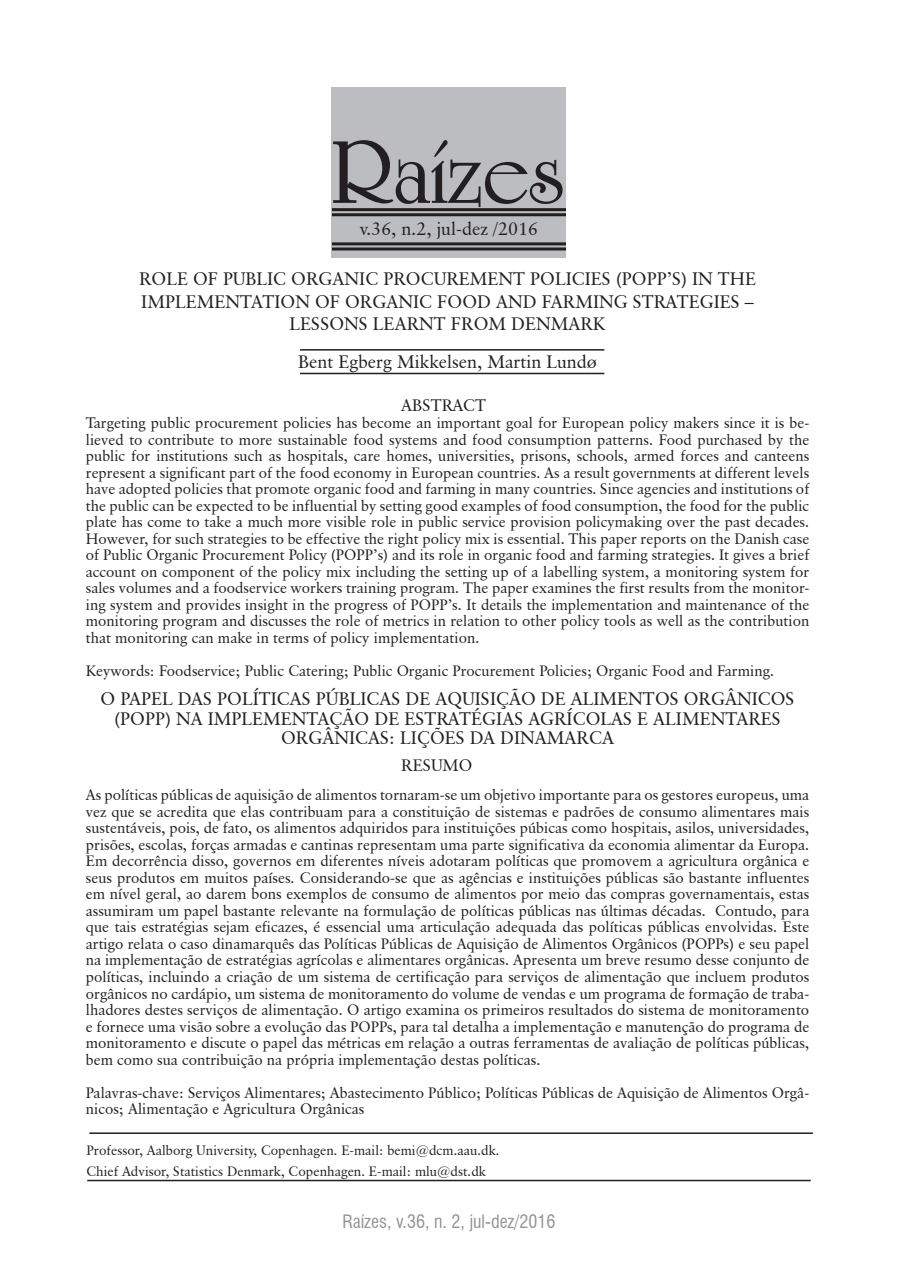
<style>
.page{position:relative;width:898px;height:1268px;background:#fff}
.page>*{position:absolute;margin:0;border:0;box-sizing:border-box;transform-origin:0 0}
.t1{font:700 96px "University Roman BT";color:#231f20}
.MDPI_1_9_line{font:18px/19.5px "Classical Garamond BT";color:#231f20;text-align:center}
.MDPI_1_2_title{font:18px "Classical Garamond BT";color:#231f20}
.MDPI_1_3_authornames{font:18px "Classical Garamond BT";color:#231f20}
.t2{font:condensed 18px "Swiss 721 BT";color:#939598}
.t3{font:16.5px "Classical Garamond BT";color:#231f20}
.MDPI_1_9_line-2{font:15px/16.5px "Classical Garamond BT";color:#231f20;text-align:justify}
.MDPI_1_7_abstract{font:15px/16.5px "Classical Garamond BT";color:#231f20;text-align:justify}
.MDPI_1_8_keywords{font:15px "Classical Garamond BT";color:#231f20}
.NOTA_DE_RODAPÉ_INGLE{font:13.5px "Classical Garamond BT";color:#231f20}
</style>
<div class="page">
<div style="left:332px;top:87px;width:234px;height:170px;background:#bcbdc0"></div>
<hr style="left:332px;top:213px;width:234px;height:3px;background:#231f20">
<hr style="left:332px;top:208px;width:233px;height:3px;background:#231f20">
<hr style="left:332px;top:247px;width:234px;height:3px;background:#231f20">
<hr style="left:332px;top:242px;width:234px;height:3px;background:#231f20">
<hr style="left:300px;top:349px;width:304px;height:1px;background:#231f20">
<hr style="left:89px;top:1132px;width:723px;height:1px;background:#231f20">
<hr style="left:87px;top:1179px;width:723px;height:1px;background:#231f20">
<hr style="left:300px;top:372px;width:304px;height:2px;background:#231f20">
<h1 class="t1" style="left:332px;top:115px;width:233px">Raízes</h1>
<p class="MDPI_1_9_line" style="left:359px;top:219px;width:180px">v.36, n.2, jul-dez /2016</p>
<p class="MDPI_1_2_title" style="left:139px;top:268px;width:618px">ROLE OF PUBLIC ORGANIC PROCUREMENT POLICIES (POPP’S) IN THE</p>
<p class="MDPI_1_2_title" style="left:141px;top:290px;width:614px">IMPLEMENTATION OF ORGANIC FOOD AND FARMING STRATEGIES –</p>
<p class="MDPI_1_2_title" style="left:289px;top:313px;width:317px">LESSONS LEARNT FROM DENMARK</p>
<p class="MDPI_1_3_authornames" style="left:298px;top:350px;width:300px">Bent Egberg Mikkelsen, Martin Lundø</p>
<p class="t3" style="left:401px;top:395px;width:86px">ABSTRACT</p>
<p class="MDPI_1_7_abstract" style="left:86px;top:414px;width:724px">Targeting public procurement policies has become an important goal for European policy makers since it is be&shy;lieved to contribute to more sustainable food systems and food consumption patterns. Food purchased by the public for institutions such as hospitals, care homes, universities, prisons, schools, armed forces and canteens represent a significant part of the food economy in European countries. As a result governments at different levels have adopted policies that promote organic food and farming in many countries. Since agencies and institutions of the public can be expected to be influential by setting good examples of food consumption, the food for the public plate has come to take a much more visible role in public service provision policymaking over the past decades.<br>However, for such strategies to be effective the right policy mix is essential. This paper reports on the Danish case of Public Organic Procurement Policy (POPP’s) and its role in organic food and farming strategies. It gives a brief account on component of the policy mix including the setting up of a labelling system, a monitoring system for sales volumes and a foodservice workers training program. The paper examines the first results from the monitor&shy;ing system and provides insight in the progress of POPP’s. It details the implementation and maintenance of the monitoring program and discusses the role of metrics in relation to other policy tools as well as the contribution that monitoring can make in terms of policy implementation.</p>
<p class="MDPI_1_8_keywords" style="left:86px;top:661px;width:689px">Keywords: Foodservice; Public Catering; Public Organic Procurement Policies; Organic Food and Farming.</p>
<p class="MDPI_1_9_line" style="left:101px;top:688px;width:695px">O PAPEL DAS POLÍTICAS PÚBLICAS DE AQUISIÇÃO DE ALIMENTOS ORGÂNICOS (POPP) NA IMPLEMENTAÇÃO DE ESTRATÉGIAS AGRÍCOLAS E ALIMENTARES</p>
<p class="MDPI_1_9_line" style="left:281px;top:727px;width:334px">ORGÂNICAS: LIÇÕES DA DINAMARCA</p>
<p class="t3" style="left:401px;top:755px;width:73px">RESUMO</p>
<p class="MDPI_1_9_line-2" style="left:86px;top:786px;width:724px">As políticas públicas de aquisição de alimentos tornaram-se um objetivo importante para os gestores europeus, uma vez que se acredita que elas contribuam para a constituição de sistemas e padrões de consumo alimentares mais sustentáveis, pois, de fato, os alimentos adquiridos para instituições púbicas como hospitais, asilos, universidades, prisões, escolas, forças armadas e cantinas representam uma parte significativa da economia alimentar da Europa.<br>Em decorrência disso, governos em diferentes níveis adotaram políticas que promovem a agricultura orgânica e seus produtos em muitos países. Considerando-se que as agências e instituições públicas são bastante influentes em nível geral, ao darem bons exemplos de consumo de alimentos por meio das compras governamentais, estas assumiram um papel bastante relevante na formulação de políticas públicas nas últimas décadas. Contudo, para que tais estratégias sejam eficazes, é essencial uma articulação adequada das políticas públicas envolvidas. Este artigo relata o caso dinamarquês das Políticas Públicas de Aquisição de Alimentos Orgânicos (POPPs) e seu papel na implementação de estratégias agrícolas e alimentares orgânicas. Apresenta um breve resumo desse conjunto de políticas, incluindo a criação de um sistema de certificação para serviços de alimentação que incluem produtos orgânicos no cardápio, um sistema de monitoramento do volume de vendas e um programa de formação de traba&shy;lhadores destes serviços de alimentação. O artigo examina os primeiros resultados do sistema de monitoramento e fornece uma visão sobre a evolução das POPPs, para tal detalha a implementação e manutenção do programa de monitoramento e discute o papel das métricas em relação a outras ferramentas de avaliação de políticas públicas, bem como sua contribuição na própria implementação destas políticas.</p>
<p class="MDPI_1_9_line-2" style="left:86px;top:1083px;width:724px">Palavras-chave: Serviços Alimentares; Abastecimento Público; Políticas Públicas de Aquisição de Alimentos Orgâ&shy;nicos; Alimentação e Agricultura Orgânicas</p>
<p class="NOTA_DE_RODAPÉ_INGLE" style="left:86px;top:1142px;width:414px">Professor, Aalborg University, Copenhagen. E-mail: bemi@dcm.aau.dk.</p>
<p class="NOTA_DE_RODAPÉ_INGLE" style="left:86px;top:1162px;width:401px">Chief Advisor, Statistics Denmark, Copenhagen. E-mail: mlu@dst.dk</p>
<p class="t2" style="left:342px;top:1210px;width:214px">Raízes, v.36, n. 2, jul-dez/2016</p>
</div>
